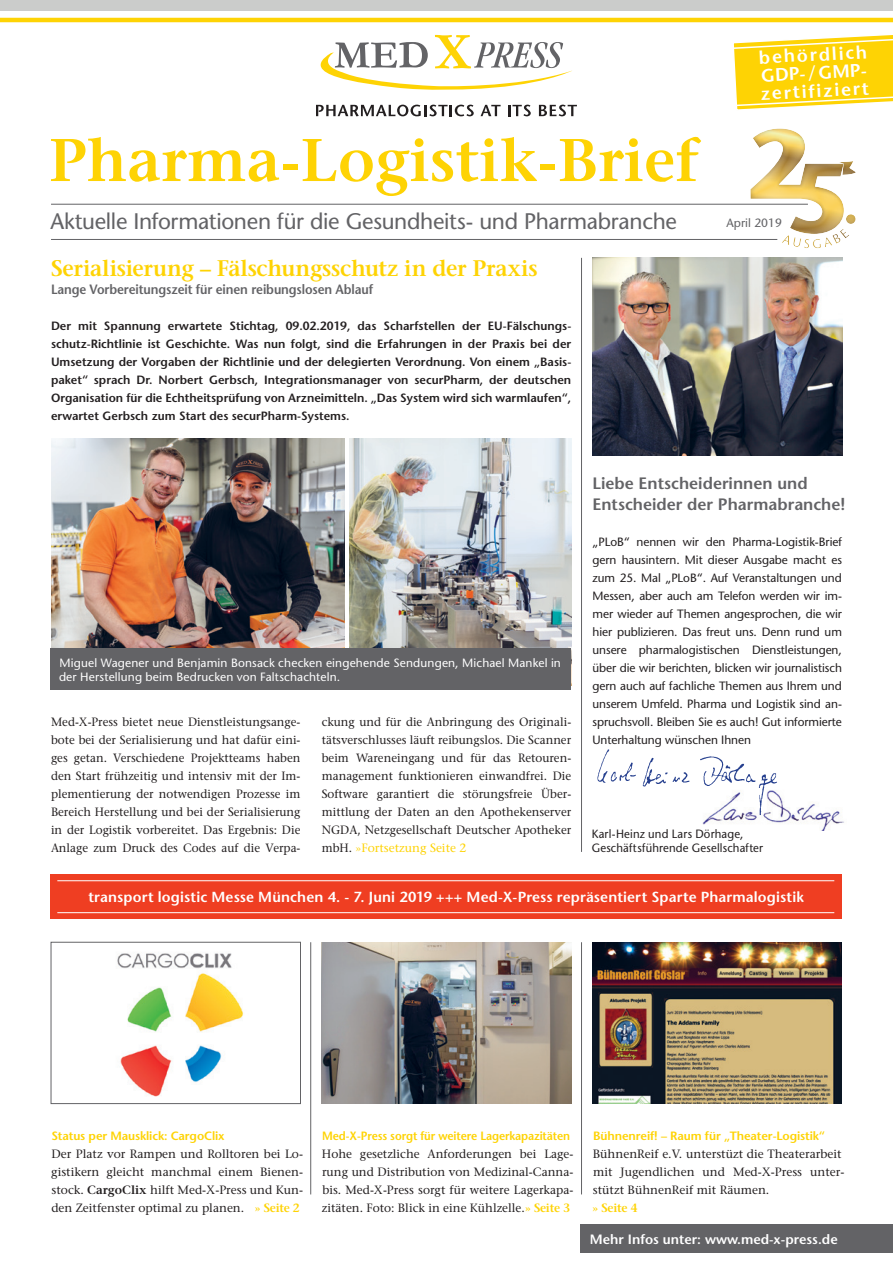
<style>
.page{position:relative;width:893px;height:1263px;background:#fff}
.page>*{position:absolute;margin:0;border:0;box-sizing:border-box;transform-origin:0 0}
.t1{font:600 60px "Stone Serif";color:#fed304}
.t2{font:22.5px "Stone Sans";letter-spacing:-.015em;color:#636366}
._02_Head{font:600 22.5px "Stone Serif";letter-spacing:-.015em;color:#fed304}
.t3{font:600 18.15px/18.1px "Stone Sans";color:#fff}
.Vorwort_Head{font:600 16.5px/21px "Stone Sans";color:#636366}
.t4{font:600 14.55px "Stone Sans";letter-spacing:.01em;color:#fff}
._02_01_Subhead{font:600 13.5px "Stone Sans";letter-spacing:-.01em;color:#636366;scale:.93 1}
.t5{font:600 13.5px "Stone Sans";color:#fff}
.Lauf_Serifenschrift{font:12px/18px "Stone Serif";color:#231f20;text-align:justify}
._04_Lauf{font:12px/18px "Stone Sans";letter-spacing:-.005em;color:#231f20;text-align:justify}
.Vorlauf{font:600 12px/18px "Stone Sans";color:#231f20;text-align:justify}
._06_BU{font:12px/14.4px "Stone Sans";letter-spacing:.01em;color:#fff}
._04_Lauf-2{font:600 12px "Stone Sans";letter-spacing:-.01em;color:#fed304}
._06_BU-2{font:12px/14.4px "Stone Sans";letter-spacing:.015em;color:#231f20;scale:.95 1}
._04_Lauf-3{font:600 12px "Stone Sans";letter-spacing:-.01em;color:#fed304;scale:.94 1}
.t6{font:12px "Stone Sans";color:#636366}
.s1{color:#fed304}
.s2{font-weight:600}
.s3{font-weight:600;color:#fed304}
</style>
<div class="page">
<svg style="left:320px;top:35px;width:252px;height:55px"></svg>
<svg style="left:316px;top:105px;width:158px;height:11px"></svg>
<svg style="left:481px;top:105px;width:20px;height:11px"></svg>
<svg style="left:508px;top:105px;width:23px;height:11px"></svg>
<svg style="left:539px;top:105px;width:38px;height:11px"></svg>
<hr style="left:0;top:18px;width:893px;height:4px;background:#fed304">
<div style="left:0;top:0;width:893px;height:10px;background:#cbcccb"></div>
<hr style="left:51px;top:204px;width:757px;height:1px;background:#636366">
<div style="left:581px;top:1224px;width:312px;height:29px;background:#636366"></div>
<hr style="left:51px;top:239px;width:726px;height:1px;background:#636366">
<hr style="left:581px;top:258px;width:1px;height:594px;background:#636366">
<hr style="left:581px;top:942px;width:1px;height:252px;background:#636366">
<hr style="left:310px;top:942px;width:1px;height:252px;background:#636366">
<img style="left:592px;top:258px;width:250px;height:198px">
<svg style="left:733px;top:35px;width:160px;height:75px;background:#feda2e"></svg>
<img style="left:702px;top:797px;width:142px;height:34px">
<img style="left:322px;top:942px;width:249px;height:161px">
<img style="left:592px;top:942px;width:250px;height:161px">
<img style="left:117px;top:953px;width:126px;height:144px">
<div style="left:51px;top:942px;width:250px;height:162px;border:1px solid #636366"></div>
<img style="left:51px;top:439px;width:293px;height:209px">
<img style="left:349px;top:439px;width:222px;height:246px">
<div style="left:50px;top:648px;width:520px;height:42px;background:#636366"></div>
<div style="left:50px;top:874px;width:792px;height:45px;background:#ef3e22"></div>
<hr style="left:57px;top:880px;width:777px;height:1px;background:#fff">
<hr style="left:57px;top:912px;width:777px;height:1px;background:#fff">
<div style="left:733px;top:125px;width:139px;height:137px;background:#fff;opacity:.75"></div>
<img style="left:597px;top:749px;width:183px;height:72px">
<p class="t3" style="left:758px;top:48px;width:110px;rotate:-3deg">behördlich</p>
<p class="t3" style="left:759px;top:66px;width:112px;rotate:-3deg">GDP- /GMP&shy;zertifiziert</p>
<p class="t1" style="left:49px;top:124px;width:651px">Pharma-Logistik-Brief</p>
<p class="t2" style="left:50px;top:208px;width:628px">Aktuelle Informationen für die Gesundheits- und Pharmabranche</p>
<p class="t6" style="left:726px;top:215px;width:57px">April 2019</p>
<p class="_02_Head" style="left:51px;top:255px;width:488px">Serialisierung – Fälschungsschutz in der Praxis</p>
<p class="_02_01_Subhead" style="left:51px;top:281px;width:348px">Lange Vorbereitungszeit für einen reibungslosen Ablauf</p>
<p class="Vorlauf" style="left:51px;top:317px;width:522px">Der mit Spannung erwartete Stichtag, 09.02.2019, das Scharfstellen der EU-Fälschungs&shy;schutz-Richtlinie ist Geschichte. Was nun folgt, sind die Erfahrungen in der Praxis bei der Umsetzung der Vorgaben der Richtlinie und der delegierten Verordnung. Von einem „Basis&shy;paket“ sprach Dr. Norbert Gerbsch, Integrationsmanager von securPharm, der deutschen Organisation für die Echtheitsprüfung von Arzneimitteln. „Das System wird sich warmlaufen“, erwartet Gerbsch zum Start des securPharm-Systems.</p>
<p class="_06_BU" style="left:59px;top:655px;width:503px">Miguel Wagener und Benjamin Bonsack checken eingehende Sendungen, Michael Mankel in der Herstellung beim Bedrucken von Faltschachteln.</p>
<p class="Lauf_Serifenschrift" style="left:51px;top:713px;width:251px">Med-X-Press bietet neue Dienstleistungsange&shy;bote bei der Serialisierung und hat dafür eini&shy;ges getan. Verschiedene Projektteams haben den Start frühzeitig und intensiv mit der Im&shy;plementierung der notwendigen Prozesse im Bereich Herstellung und bei der Serialisierung in der Logistik vorbereitet. Das Ergebnis: Die Anlage zum Druck des Codes auf die Verpa-</p>
<p class="Lauf_Serifenschrift" style="left:322px;top:713px;width:251px">ckung und für die Anbringung des Originali&shy;tätsverschlusses läuft reibungslos. Die Scanner beim Wareneingang und für das Retouren&shy;management funktionieren einwandfrei. Die Software garantiert die störungsfreie Über&shy;mittlung der Daten an den Apothekenserver NGDA, Netzgesellschaft Deutscher Apotheker mbH. <span class="s1">»Fortsetzung Seite 2</span></p>
<p class="Vorwort_Head" style="left:592px;top:473px;width:254px">Liebe Entscheiderinnen und<br>Entscheider der Pharmabranche!</p>
<p class="_04_Lauf" style="left:592px;top:533px;width:251px">„PLoB“ nennen wir den Pharma-Logistik-Brief gern hausintern. Mit dieser Ausgabe macht es zum 25. Mal „PLoB“. Auf Veranstaltungen und Messen, aber auch am Telefon werden wir im&shy;mer wieder auf Themen angesprochen, die wir hier publizieren. Das freut uns. Denn rund um unsere pharmalogistischen Dienstleistungen, über die wir berichten, blicken wir journalistisch gern auch auf fachliche Themen aus Ihrem und unserem Umfeld. Pharma und Logistik sind an&shy;spruchsvoll. Bleiben Sie es auch! Gut informierte Unterhaltung wünschen Ihnen</p>
<p class="_06_BU-2" style="left:592px;top:826px;width:182px">Karl-Heinz und Lars Dörhage,<br>Geschäftsführende Gesellschafter</p>
<p class="t4" style="left:88px;top:888px;width:717px">transport logistic Messe München 4. - 7. Juni 2019 +++ Med-X-Press repräsentiert Sparte Pharmalogistik</p>
<p class="_04_Lauf-2" style="left:51px;top:1128px;width:175px">Status per Mausklick: CargoClix</p>
<p class="Lauf_Serifenschrift" style="left:51px;top:1145px;width:253px">Der Platz vor Rampen und Rolltoren bei Lo&shy;gistikern gleicht manchmal einem Bienen&shy;stock. <span class="s2">CargoClix</span> hilft Med-X-Press und Kun&shy;den Zeitfenster optimal zu planen. <span class="s3">» Seite 2</span></p>
<p class="_04_Lauf-3" style="left:322px;top:1128px;width:265px">Med-X-Press sorgt für weitere Lagerkapazitäten</p>
<p class="Lauf_Serifenschrift" style="left:322px;top:1145px;width:253px">Hohe gesetzliche Anforderungen bei Lage&shy;rung und Distribution von Medizinal-Canna&shy;bis. Med-X-Press sorgt für weitere Lagerkapa&shy;zitäten. Foto: Blick in eine Kühlzelle.<span class="s3">» Seite 3</span></p>
<p class="_04_Lauf-2" style="left:593px;top:1128px;width:233px">Bühnenreif! – Raum für „Theater-Logistik“</p>
<p class="Lauf_Serifenschrift" style="left:593px;top:1145px;width:253px;text-align:left">BühnenReif e.V. unterstüzt die Theaterarbeit mit Jugendlichen und Med-X-Press unter&shy;stützt BühnenReif mit Räumen.<br><span class="s3">» Seite 4</span></p>
<p class="t5" style="left:590px;top:1231px;width:249px">Mehr Infos unter: www.med-x-press.de</p>
</div>
